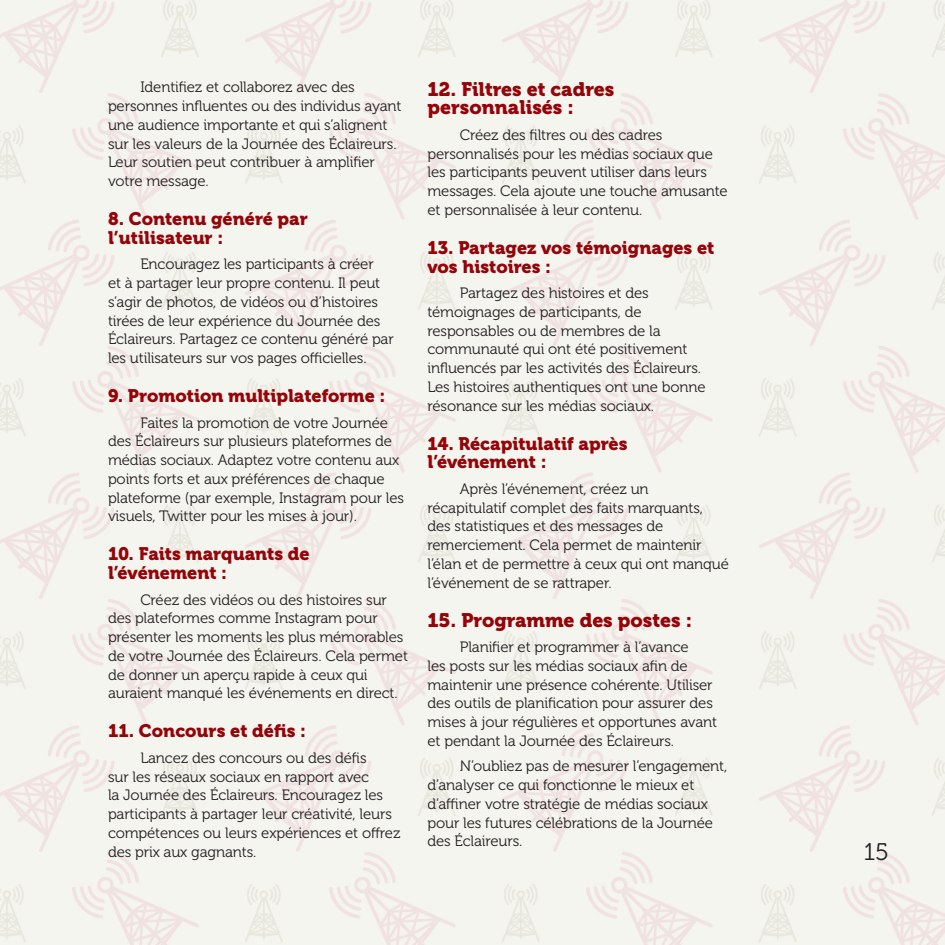
<style>
.page{position:relative;width:945px;height:945px;background:#fff}
.page>*{position:absolute;margin:0;border:0;box-sizing:border-box;transform-origin:0 0}
.t1{font:24px "Museo 300";color:#231f20}
.Subtítulo_1{font:19.5px/18.8px "Museo 900";color:#940408}
.Subtítulo_1-2{font:18px/18.8px "Museo 900";color:#940408}
.Cuerpo{font:15px/18.8px "Museo 300";letter-spacing:-.01em;color:#231f20}
</style>
<div class="page">
<img style="left:0;top:0;width:945px;height:945px">
<p class="Cuerpo" style="left:108px;top:78px;width:295px;text-indent:32px">Identifiez et collaborez avec des personnes influentes ou des individus ayant une audience importante et qui s’alignent sur les valeurs de la Journée des Éclaireurs.<br>Leur soutien peut contribuer à amplifier votre message.</p>
<p class="Subtítulo_1-2" style="left:108px;top:209px;width:201px">8. Contenu généré par l’utilisateur :</p>
<p class="Cuerpo" style="left:108px;top:255px;width:287px;text-indent:32px">Encouragez les participants à créer<br>et à partager leur propre contenu. Il peut s’agir de photos, de vidéos ou d’histoires tirées de leur expérience du Journée des Éclaireurs. Partagez ce contenu généré par les utilisateurs sur vos pages officielles.</p>
<p class="Subtítulo_1-2" style="left:108px;top:386px;width:279px">9. Promotion multiplateforme :</p>
<p class="Cuerpo" style="left:108px;top:413px;width:298px;text-indent:32px">Faites la promotion de votre Journée des Éclaireurs sur plusieurs plateformes de médias sociaux. Adaptez votre contenu aux points forts et aux préférences de chaque plateforme (par exemple, Instagram pour les visuels, Twitter pour les mises à jour).</p>
<p class="Subtítulo_1-2" style="left:108px;top:545px;width:203px">10. Faits marquants de l’événement :</p>
<p class="Cuerpo" style="left:108px;top:590px;width:302px;text-indent:32px">Créez des vidéos ou des histoires sur des plateformes comme Instagram pour présenter les moments les plus mémorables de votre Journée des Éclaireurs. Cela permet de donner un aperçu rapide à ceux qui auraient manqué les événements en direct.</p>
<p class="Subtítulo_1-2" style="left:108px;top:722px;width:200px">11. Concours et défis :</p>
<p class="Cuerpo" style="left:108px;top:748px;width:294px;text-indent:32px">Lancez des concours ou des défis<br>sur les réseaux sociaux en rapport avec<br>la Journée des Éclaireurs. Encouragez les participants à partager leur créativité, leurs compétences ou leurs expériences et offrez des prix aux gagnants.</p>
<p class="Subtítulo_1" style="left:428px;top:80px;width:188px">12. Filtres et cadres personnalisés :</p>
<p class="Cuerpo" style="left:428px;top:126px;width:302px;text-indent:32px">Créez des filtres ou des cadres personnalisés pour les médias sociaux que les participants peuvent utiliser dans leurs messages. Cela ajoute une touche amusante et personnalisée à leur contenu.</p>
<p class="Subtítulo_1-2" style="left:428px;top:238px;width:288px">13. Partagez vos témoignages et vos histoires :</p>
<p class="Cuerpo" style="left:428px;top:284px;width:280px;text-indent:32px">Partagez des histoires et des témoignages de participants, de responsables ou de membres de la communauté qui ont été positivement influencés par les activités des Éclaireurs.<br>Les histoires authentiques ont une bonne résonance sur les médias sociaux.</p>
<p class="Subtítulo_1-2" style="left:428px;top:434px;width:202px">14. Récapitulatif après l’événement :</p>
<p class="Cuerpo" style="left:428px;top:480px;width:303px;text-indent:32px">Après l’événement, créez un récapitulatif complet des faits marquants, des statistiques et des messages de remerciement. Cela permet de maintenir l’élan et de permettre à ceux qui ont manqué l’événement de se rattraper.</p>
<p class="Subtítulo_1" style="left:428px;top:611px;width:266px">15. Programme des postes :</p>
<p class="Cuerpo" style="left:428px;top:638px;width:291px;text-indent:32px">Planifier et programmer à l’avance<br>les posts sur les médias sociaux afin de maintenir une présence cohérente. Utiliser des outils de planification pour assurer des mises à jour régulières et opportunes avant et pendant la Journée des Éclaireurs.</p>
<p class="Cuerpo" style="left:428px;top:757px;width:301px;text-indent:32px">N’oubliez pas de mesurer l’engagement, d’analyser ce qui fonctionne le mieux et d’affiner votre stratégie de médias sociaux pour les futures célébrations de la Journée des Éclaireurs.</p>
<p class="t1" style="left:864px;top:839px;width:26px">15</p>
</div>
